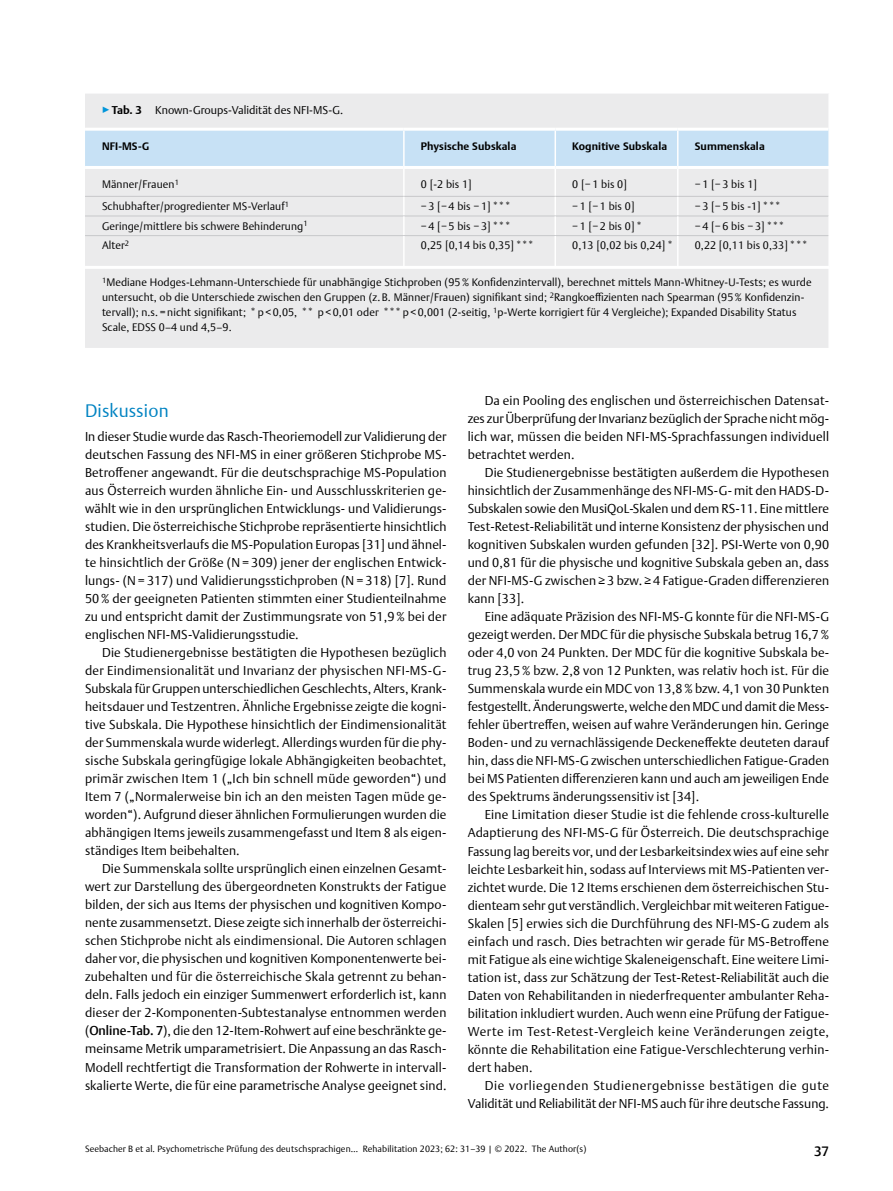
<style>
.page{position:relative;width:893px;height:1191px;background:#fff}
.page>*{position:absolute;margin:0;border:0;box-sizing:border-box;transform-origin:0 0}
.t1{font:300 18px "Thieme Argo 2011";letter-spacing:.01em;color:#0083c2}
.t2{font:500 13.5px "Thieme Argo 2011";color:#000}
.t3{font:300 12.75px/18px "Thieme Argo 2011";letter-spacing:.01em;color:#000;text-align:justify}
.t4{font:300 11.25px "Thieme Argo 2011";color:#000}
.t5{font:300 10.8px/15px "Thieme Argo 2011";letter-spacing:.01em;color:#000}
.t6{font:700 10.8px "Thieme Argo 2011";letter-spacing:.01em;color:#000}
.t7{font:300 9px "Thieme Argo 2011";letter-spacing:.01em;color:#000}
.s1{color:#0095da}
.s2{font-weight:700}
.s3{font-weight:500}
</style>
<div class="page">
<div style="left:85px;top:94px;width:743px;height:254px;background:#ebebec"></div>
<hr style="left:85px;top:128px;width:319px;height:3px;background:#fff">
<hr style="left:404px;top:128px;width:151px;height:3px;background:#fff">
<hr style="left:555px;top:128px;width:123px;height:3px;background:#fff">
<hr style="left:678px;top:128px;width:150px;height:3px;background:#fff">
<svg style="left:85px;top:129px;width:744px;height:106px;background:#dfe8ef"></svg>
<hr style="left:828px;top:216px;width:2px;height:20px;background:#fff">
<hr style="left:85px;top:235px;width:319px;height:1px;background:#c7c8ca">
<hr style="left:404px;top:235px;width:151px;height:1px;background:#c7c8ca">
<hr style="left:403px;top:236px;width:2px;height:30px;background:#fff">
<hr style="left:555px;top:235px;width:123px;height:1px;background:#c7c8ca">
<hr style="left:554px;top:236px;width:2px;height:30px;background:#fff">
<hr style="left:678px;top:235px;width:150px;height:1px;background:#c7c8ca">
<hr style="left:677px;top:236px;width:1px;height:30px;background:#fff">
<hr style="left:85px;top:266px;width:744px;height:3px;background:#fff">
<p class="t4" style="left:102px;top:103px;width:243px"><span class="s1">▶</span><span class="s2">Tab. 3</span> Known-Groups-Validität des NFI-MS-G.</p>
<p class="t6" style="left:102px;top:139px;width:48px">NFI-MS-G</p>
<p class="t6" style="left:421px;top:139px;width:97px">Physische Subskala</p>
<p class="t6" style="left:572px;top:139px;width:96px">Kognitive Subskala</p>
<p class="t6" style="left:695px;top:139px;width:71px">Summenskala</p>
<p class="t5" style="left:102px;top:176px;width:78px">Männer/Frauen<sup>1</sup></p>
<p class="t5" style="left:421px;top:176px;width:53px">0 [-2 bis 1]</p>
<p class="t5" style="left:572px;top:176px;width:56px">0 [− 1 bis 0]</p>
<p class="t5" style="left:695px;top:176px;width:64px">− 1 [− 3 bis 1]</p>
<p class="t5" style="left:102px;top:198px;width:189px">Schubhafter/progredienter MS-Verlauf<sup>1</sup></p>
<p class="t5" style="left:421px;top:198px;width:91px">− 3 [− 4 bis − 1] ***</p>
<p class="t5" style="left:572px;top:198px;width:64px">− 1 [− 1 bis 0]</p>
<p class="t5" style="left:695px;top:198px;width:88px">− 3 [− 5 bis -1] ***</p>
<p class="t5" style="left:102px;top:218px;width:207px">Geringe/mittlere bis schwere Behinderung<sup>1</sup></p>
<p class="t5" style="left:421px;top:218px;width:91px">− 4 [− 5 bis − 3] ***</p>
<p class="t5" style="left:572px;top:218px;width:71px">− 1 [− 2 bis 0] *</p>
<p class="t5" style="left:695px;top:218px;width:91px">− 4 [− 6 bis − 3] ***</p>
<p class="t5" style="left:102px;top:238px;width:29px">Alter<sup>2</sup></p>
<p class="t5" style="left:421px;top:238px;width:115px">0,25 [0,14 bis 0,35] ***</p>
<p class="t5" style="left:572px;top:238px;width:102px">0,13 [0,02 bis 0,24] *</p>
<p class="t5" style="left:695px;top:238px;width:115px">0,22 [0,11 bis 0,33] ***</p>
<p class="t5" style="left:102px;top:274px;width:711px"><sup>1</sup>Mediane Hodges-Lehmann-Unterschiede für unabhängige Stichproben (95% Konfidenzintervall), berechnet mittels Mann-Whitney-U-Tests; es wurde untersucht, ob die Unterschiede zwischen den Gruppen (z. B. Männer/Frauen) signifikant sind; <sup>2</sup>Rangkoeffizienten nach Spearman (95% Konfidenzin&shy;tervall); n.s. = nicht signifikant; * p &lt; 0,05, ** p &lt; 0,01 oder *** p &lt; 0,001 (2-seitig, <sup>1</sup>p-Werte korrigiert für 4 Vergleiche); Expanded Disability Status Scale, EDSS 0–4 und 4,5–9.</p>
<h1 class="t1" style="left:85px;top:399px;width:85px">Diskussion</h1>
<p class="t3" style="left:85px;top:427px;width:363px">In dieser Studie wurde das Rasch-Theoriemodell zur Validierung der deutschen Fassung des NFI-MS in einer größeren Stichprobe MS-Betroffener angewandt. Für die deutschsprachige MS-Population aus Österreich wurden ähnliche Ein- und Ausschlusskriterien ge&shy;wählt wie in den ursprünglichen Entwicklungs- und Validierungs&shy;studien. Die österreichische Stichprobe repräsentierte hinsichtlich des Krankheitsverlaufs die MS-Population Europas [31] und ähnel&shy;te hinsichtlich der Größe (N= 309) jener der englischen Entwick&shy;lungs- (N= 317) und Validierungsstichproben (N= 318) [7]. Rund 50% der geeigneten Patienten stimmten einer Studienteilnahme zu und entspricht damit der Zustimmungsrate von 51,9% bei der englischen NFI-MS-Validierungsstudie.</p>
<p class="t3" style="left:85px;top:643px;width:363px;text-align:left;text-indent:17px">Die Studienergebnisse bestätigten die Hypothesen bezüglich der Eindimensionalität und Invarianz der physischen NFI-MS-G-- Subskala für Gruppen unterschiedlichen Geschlechts, Alters, Krank&shy;heitsdauer und Testzentren. Ähnliche Ergebnisse zeigte die kogni&shy;tive Subskala. Die Hypothese hinsichtlich der Eindimensionalität der Summenskala wurde widerlegt. Allerdings wurden für die phy&shy;sische Subskala geringfügige lokale Abhängigkeiten beobachtet, primär zwischen Item 1 („Ich bin schnell müde geworden“) und Item 7 („Normalerweise bin ich an den meisten Tagen müde ge&shy;worden“). Aufgrund dieser ähnlichen Formulierungen wurden die abhängigen Items jeweils zusammengefasst und Item 8 als eigen&shy;ständiges Item beibehalten.</p>
<p class="t3" style="left:85px;top:859px;width:363px;text-indent:17px">Die Summenskala sollte ursprünglich einen einzelnen Gesamt&shy;wert zur Darstellung des übergeordneten Konstrukts der Fatigue bilden, der sich aus Items der physischen und kognitiven Kompo&shy;nente zusammensetzt. Diese zeigte sich innerhalb der österreichi&shy;schen Stichprobe nicht als eindimensional. Die Autoren schlagen daher vor, die physischen und kognitiven Komponentenwerte bei&shy;zubehalten und für die österreichische Skala getrennt zu behan&shy;deln. Falls jedoch ein einziger Summenwert erforderlich ist, kann dieser der 2-Komponenten-Subtestanalyse entnommen werden (<span class="s3">Online-Tab. 7</span>), die den 12-Item-Rohwert auf eine beschränkte ge&shy;meinsame Metrik umparametrisiert. Die Anpassung an das Rasch-Modell rechtfertigt die Transformation der Rohwerte in intervall&shy;skalierte Werte, die für eine parametrische Analyse geeignet sind.</p>
<p class="t3" style="left:468px;top:391px;width:363px;text-indent:17px">Da ein Pooling des englischen und österreichischen Datensat&shy;zes zur Überprüfung der Invarianz bezüglich der Sprache nicht mög&shy;lich war, müssen die beiden NFI-MS-Sprachfassungen individuell betrachtet werden.</p>
<p class="t3" style="left:468px;top:463px;width:363px;text-indent:17px">Die Studienergebnisse bestätigten außerdem die Hypothesen hinsichtlich der Zusammenhänge des NFI-MS-G- mit den HADS-D-Subskalen sowie den MusiQoL-Skalen und dem RS-11. Eine mittlere Test-Retest-Reliabilität und interne Konsistenz der physischen und kognitiven Subskalen wurden gefunden [32]. PSI-Werte von 0,90 und 0,81 für die physische und kognitive Subskala geben an, dass der NFI-MS-G zwischen ≥ 3 bzw. ≥ 4 Fatigue-Graden differenzieren kann [33].</p>
<p class="t3" style="left:468px;top:607px;width:363px;text-indent:17px">Eine adäquate Präzision des NFI-MS-G konnte für die NFI-MS-G gezeigt werden. Der MDC für die physische Subskala betrug 16,7% oder 4,0 von 24 Punkten. Der MDC für die kognitive Subskala be&shy;trug 23,5% bzw. 2,8 von 12 Punkten, was relativ hoch ist. Für die Summenskala wurde ein MDC von 13,8% bzw. 4,1 von 30 Punkten festgestellt. Änderungswerte, welche den MDC und damit die Mess&shy;fehler übertreffen, weisen auf wahre Veränderungen hin. Geringe Boden- und zu vernachlässigende Deckeneffekte deuteten darauf hin, dass die NFI-MS-G zwischen unterschiedlichen Fatigue-Graden bei MS Patienten differenzieren kann und auch am jeweiligen Ende des Spektrums änderungssensitiv ist [34].</p>
<p class="t3" style="left:468px;top:805px;width:363px;text-indent:17px">Eine Limitation dieser Studie ist die fehlende cross-kulturelle Adaptierung des NFI-MS-G für Österreich. Die deutschsprachige Fassung lag bereits vor, und der Lesbarkeitsindex wies auf eine sehr leichte Lesbarkeit hin, sodass auf Interviews mit MS-Patienten ver&shy;zichtet wurde. Die 12 Items erschienen dem österreichischen Stu&shy;dienteam sehr gut verständlich. Vergleichbar mit weiteren Fatigue-Skalen [5] erwies sich die Durchführung des NFI-MS-G zudem als einfach und rasch. Dies betrachten wir gerade für MS-Betroffene mit Fatigue als eine wichtige Skaleneigenschaft. Eine weitere Limi&shy;tation ist, dass zur Schätzung der Test-Retest-Reliabilität auch die Daten von Rehabilitanden in niederfrequenter ambulanter Reha&shy;bilitation inkludiert wurden. Auch wenn eine Prüfung der Fatigue-Werte im Test-Retest-Vergleich keine Veränderungen zeigte, könnte die Rehabilitation eine Fatigue-Verschlechterung verhin&shy;dert haben.</p>
<p class="t3" style="left:468px;top:1075px;width:363px;text-align:right">Die vorliegenden Studienergebnisse bestätigen die gute<br>Validität und Reliabilität der NFI-MS auch für ihre deutsche Fassung.</p>
<p class="t7" style="left:85px;top:1143px;width:503px">Seebacher B et al. Psychometrische Prüfung des deutschsprachigen… Rehabilitation 2023; 62: 31–39 | © 2022. The Author(s)</p>
<p class="t2" style="left:814px;top:1142px;width:17px">37</p>
</div>
